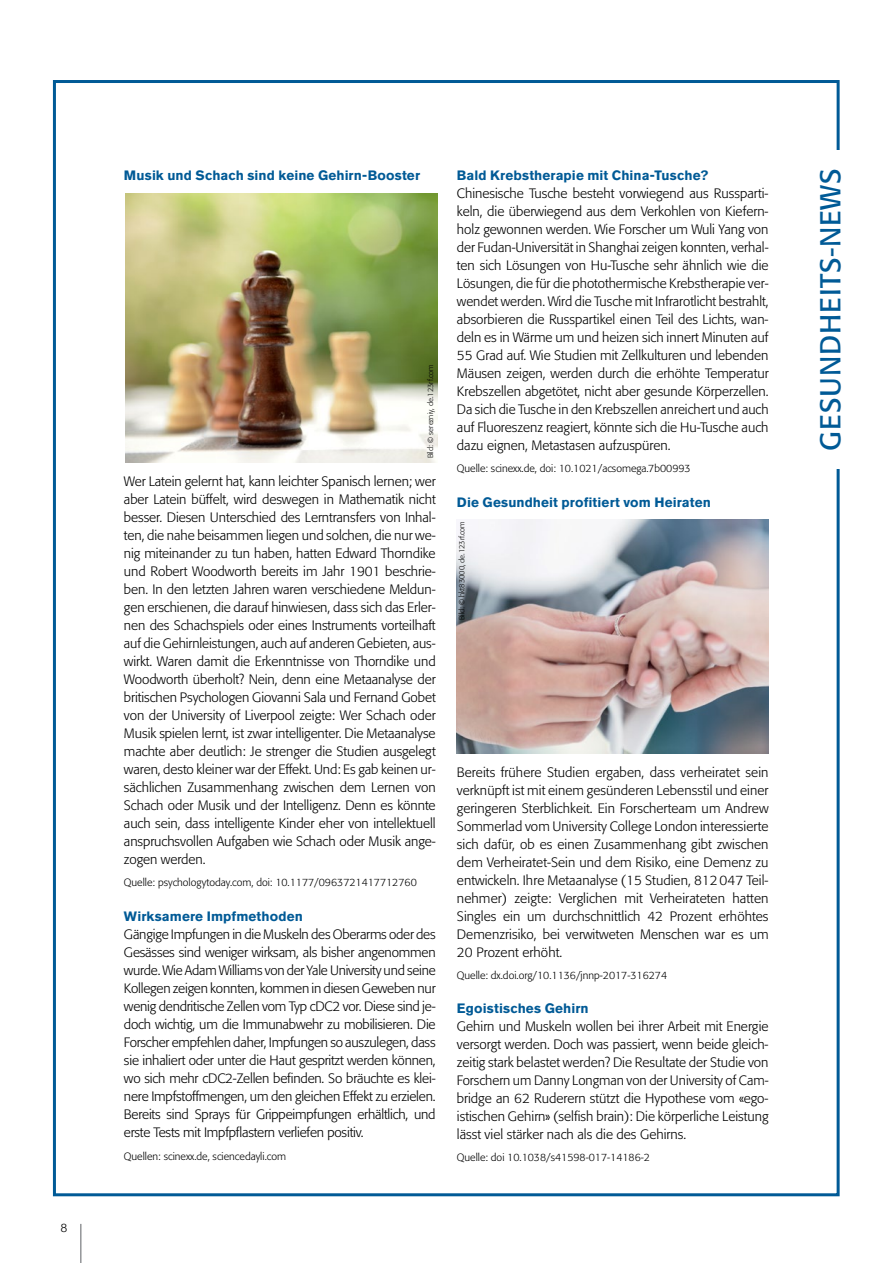
<style>
.page{position:relative;width:893px;height:1263px;background:#fff}
.page>*{position:absolute;margin:0;border:0;box-sizing:border-box;transform-origin:0 0}
.t1{font:28.5px "Formata Pro";letter-spacing:.035em;color:#005a96}
.t2{font:300 13.5px/18px "Formata Pro";color:#000;text-align:justify}
.t3{font:700 13.5px "Akzidenz Grotesk Pro";letter-spacing:.01em;color:#005a96}
.t4{font:300 12px "Formata Pro";color:#000}
.t5{font:300 10.5px "Formata Pro";color:#000}
.t6{font:300 7.5px "Formata Pro";letter-spacing:-.005em;color:#000}
</style>
<div class="page">
<hr style="left:80px;top:1224px;width:2px;height:39px;background:#939598">
<img style="left:457px;top:519px;width:311px;height:234px">
<img style="left:125px;top:194px;width:313px;height:269px">
<p class="t4" style="left:61px;top:1220px;width:8px">8</p>
<p class="t3" style="left:124px;top:167px;width:298px">Musik und Schach sind keine Gehirn-Booster</p>
<p class="t6" style="left:426px;top:458px;width:96px;rotate:-90deg">Bild: © serezniy, de.123rf.com</p>
<p class="t2" style="left:124px;top:473px;width:313px">Wer Latein gelernt hat, kann leichter Spanisch lernen; wer aber Latein büffelt, wird deswegen in Mathematik nicht besser. Diesen Unterschied des Lerntransfers von Inhal&shy;ten, die nahe beisammen liegen und solchen, die nur we&shy;nig miteinander zu tun haben, hatten Edward Thorndike und Robert Woodworth bereits im Jahr 1901 beschrie&shy;ben. In den letzten Jahren waren verschiedene Meldun&shy;gen erschienen, die darauf hinwiesen, dass sich das Erler&shy;nen des Schachspiels oder eines Instruments vorteilhaft auf die Gehirnleistungen, auch auf anderen Gebieten, aus&shy;wirkt. Waren damit die Erkenntnisse von Thorndike und Woodworth überholt? Nein, denn eine Metaanalyse der britischen Psychologen Giovanni Sala und Fernand Gobet von der University of Liverpool zeigte: Wer Schach oder Musik spielen lernt, ist zwar intelligenter. Die Metaanalyse machte aber deutlich: Je strenger die Studien ausgelegt waren, desto kleiner war der Effekt. Und: Es gab keinen ur&shy;sächlichen Zusammenhang zwischen dem Lernen von Schach oder Musik und der Intelligenz. Denn es könnte auch sein, dass intelligente Kinder eher von intellektuell anspruchsvollen Aufgaben wie Schach oder Musik ange&shy;zogen werden.</p>
<p class="t5" style="left:124px;top:876px;width:294px">Quelle: psychologytoday.com, doi: 10.1177/0963721417712760</p>
<p class="t3" style="left:124px;top:908px;width:180px">Wirksamere Impfmethoden</p>
<p class="t2" style="left:124px;top:926px;width:313px">Gängige Impfungen in die Muskeln des Oberarms oder des Gesässes sind weniger wirksam, als bisher angenommen wurde. Wie Adam Williams von der Yale University und seine Kollegen zeigen konnten, kommen in diesen Geweben nur wenig dendritische Zellen vom Typ cDC2 vor. Diese sind je&shy;doch wichtig, um die Immunabwehr zu mobilisieren. Die Forscher empfehlen daher, Impfungen so auszulegen, dass sie inhaliert oder unter die Haut gespritzt werden können, wo sich mehr cDC2-Zellen befinden. So bräuchte es klei&shy;nere Impfstoffmengen, um den gleichen Effekt zu erzielen.<br>Bereits sind Sprays für Grippeimpfungen erhältlich, und erste Tests mit Impfpflastern verliefen positiv.</p>
<p class="t5" style="left:124px;top:1150px;width:164px">Quellen: scinexx.de, sciencedayli.com</p>
<p class="t3" style="left:457px;top:167px;width:253px">Bald Krebstherapie mit China-Tusche?</p>
<p class="t2" style="left:457px;top:185px;width:313px">Chinesische Tusche besteht vorwiegend aus Russparti&shy;keln, die überwiegend aus dem Verkohlen von Kiefern&shy;holz gewonnen werden. Wie Forscher um Wuli Yang von der Fudan-Universität in Shanghai zeigen konnten, verhal&shy;ten sich Lösungen von Hu-Tusche sehr ähnlich wie die Lösungen, die für die photothermische Krebstherapie ver&shy;wendet werden. Wird die Tusche mit Infrarotlicht bestrahlt, absorbieren die Russpartikel einen Teil des Lichts, wan&shy;deln es in Wärme um und heizen sich innert Minuten auf 55 Grad auf. Wie Studien mit Zellkulturen und lebenden Mäusen zeigen, werden durch die erhöhte Temperatur Krebszellen abgetötet, nicht aber gesunde Körperzellen.<br>Da sich die Tusche in den Krebszellen anreichert und auch auf Fluoreszenz reagiert, könnte sich die Hu-Tusche auch dazu eignen, Metastasen aufzuspüren.</p>
<p class="t5" style="left:457px;top:462px;width:235px">Quelle: scinexx.de, doi: 10.1021/acsomega.7b00993</p>
<p class="t3" style="left:457px;top:493px;width:255px">Die Gesundheit profitiert vom Heiraten</p>
<p class="t6" style="left:457px;top:620px;width:100px;rotate:-90deg">Bild: © hkt83000, de.123rf.com</p>
<p class="t2" style="left:457px;top:763px;width:313px">Bereits frühere Studien ergaben, dass verheiratet sein verknüpft ist mit einem gesünderen Lebensstil und einer geringeren Sterblichkeit. Ein Forscherteam um Andrew Sommerlad vom University College London interessierte sich dafür, ob es einen Zusammenhang gibt zwischen dem Verheiratet-Sein und dem Risiko, eine Demenz zu entwickeln. Ihre Metaanalyse (15 Studien, 812047 Teil&shy;nehmer) zeigte: Verglichen mit Verheirateten hatten Singles ein um durchschnittlich 42 Prozent erhöhtes Demenzrisiko, bei verwitweten Menschen war es um 20 Prozent erhöht.</p>
<p class="t5" style="left:457px;top:968px;width:212px">Quelle: dx.doi.org/10.1136/jnnp-2017-316274</p>
<p class="t3" style="left:457px;top:999px;width:133px">Egoistisches Gehirn</p>
<p class="t2" style="left:457px;top:1017px;width:313px">Gehirn und Muskeln wollen bei ihrer Arbeit mit Energie versorgt werden. Doch was passiert, wenn beide gleich&shy;zeitig stark belastet werden? Die Resultate der Studie von Forschern um Danny Longman von der University of Cam&shy;bridge an 62 Ruderern stützt die Hypothese vom «ego&shy;istischen Gehirn» (selfish brain): Die körperliche Leistung lässt viel stärker nach als die des Gehirns.</p>
<p class="t5" style="left:457px;top:1150px;width:195px">Quelle: doi 10.1038/s41598-017-14186-2</p>
<h1 class="t1" style="left:812px;top:451px;width:283px;rotate:-90deg">GESUNDHEITS-NEWS</h1>
</div>
